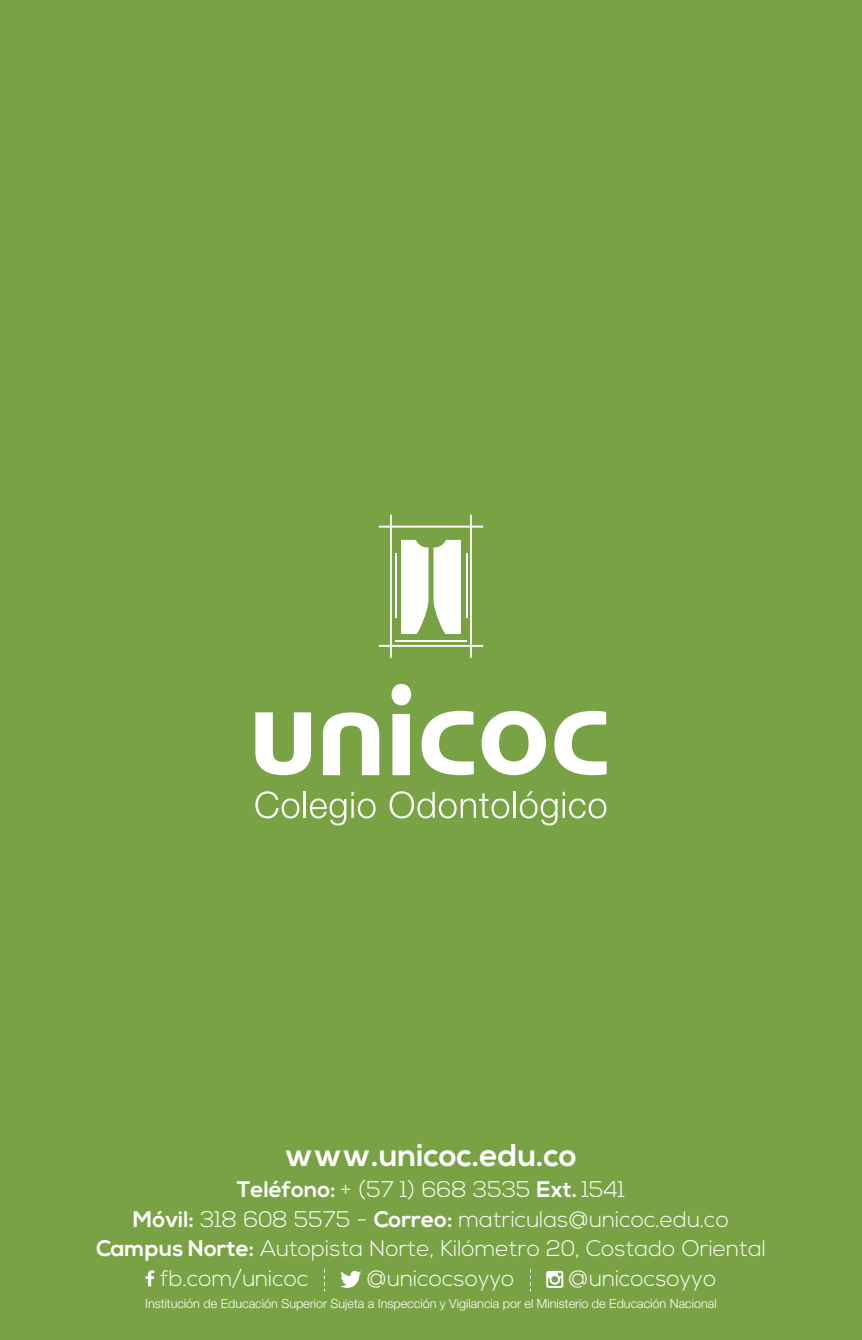
<style>
.page{position:relative;width:862px;height:1340px;background:#fff}
.page>*{position:absolute;margin:0;border:0;box-sizing:border-box;transform-origin:0 0}
.t1{font:700 31.5px "Nexa";color:#fff}
.t2{font:300 22.5px/29.2px "Nexa";color:#fff;text-align:center}
.t3{font:300 12.6px "Helvetica Neue LT Std";color:#fff}
.s1{font-weight:700}
</style>
<div class="page">
<div style="left:0;top:0;width:861px;height:1339px;background:#79a245"></div>
<svg style="left:378px;top:514px;width:105px;height:144px"></svg>
<svg style="left:255px;top:712px;width:56px;height:63px"></svg>
<svg style="left:323px;top:712px;width:56px;height:63px"></svg>
<svg style="left:391px;top:684px;width:20px;height:91px"></svg>
<svg style="left:481px;top:711px;width:64px;height:64px"></svg>
<svg style="left:421px;top:711px;width:52px;height:64px"></svg>
<svg style="left:554px;top:711px;width:52px;height:64px"></svg>
<svg style="left:255px;top:791px;width:44px;height:27px"></svg>
<hr style="left:303px;top:791px;width:2px;height:27px;background:#fff">
<svg style="left:310px;top:791px;width:65px;height:34px"></svg>
<svg style="left:389px;top:791px;width:120px;height:27px"></svg>
<hr style="left:513px;top:791px;width:2px;height:27px;background:#fff">
<svg style="left:519px;top:791px;width:87px;height:34px"></svg>
<svg style="left:324px;top:1269px;width:1px;height:22px"></svg>
<svg style="left:145px;top:1270px;width:9px;height:16px"></svg>
<svg style="left:340px;top:1270px;width:21px;height:17px"></svg>
<svg style="left:546px;top:1270px;width:17px;height:17px"></svg>
<h1 class="t1" style="left:285px;top:1136px;width:293px">www.unicoc.edu.co</h1>
<p class="t2" style="left:96px;top:1175px;width:671px"><span class="s1">Teléfono:</span> + (57 1) 668 3535 <span class="s1">Ext.</span> 1541<br><span class="s1">Móvil:</span> 318 608 5575 - <span class="s1">Correo:</span> matriculas@unicoc.edu.co<br><span class="s1">Campus Norte:</span> Autopista Norte, Kilómetro 20, Costado Oriental</p>
<p class="t3" style="left:145px;top:1295px;width:572px">Institución de Educación Superior Sujeta a Inspección y Vigilancia por el Ministerio de Educación Nacional</p>
<p class="t2" style="left:160px;top:1264px;width:150px">fb.com/unicoc</p>
<p class="t2" style="left:366px;top:1264px;width:150px">@unicocsoyyo</p>
<p class="t2" style="left:568px;top:1264px;width:150px">@unicocsoyyo</p>
</div>
